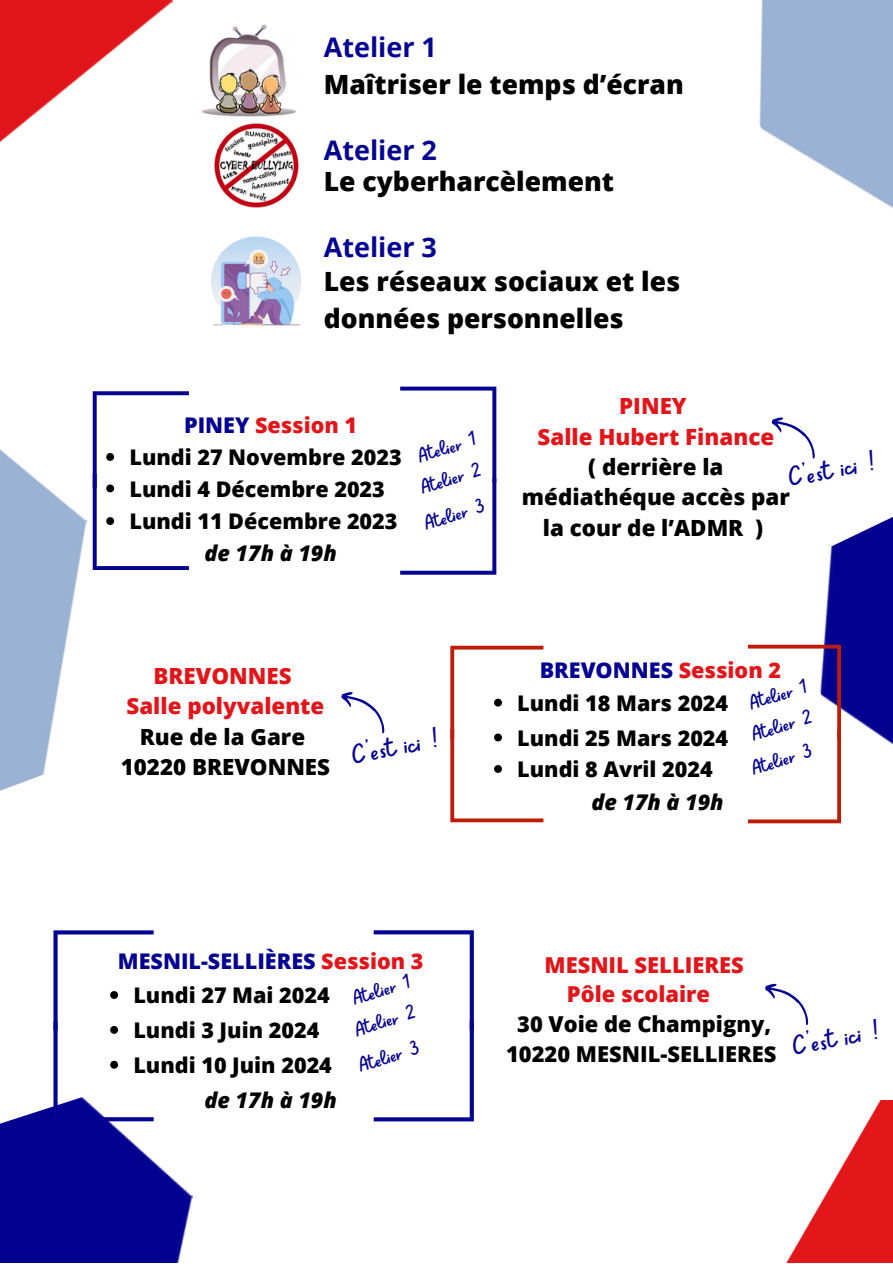
<style>
.page{position:relative;width:893px;height:1264px;background:#fff}
.page>*{position:absolute;margin:0;border:0;box-sizing:border-box;transform-origin:0 0}
.t1{font:29.7px "Sweet Apricot";color:#050392}
.t2{font:700 27px "Open Sans";color:#050392}
.t3{font:800 26.55px/37px "Open Sans";color:#000}
.t4{font:22.5px "Sweet Apricot";color:#050392}
.t5{font:800 22.35px/30.3px "Open Sans";color:#000;text-align:center}
.t6{font:800 22.35px "Open Sans";color:#e2161a}
.t7{font:800 21.9px/29.5px "Open Sans";color:#000;text-align:center}
.t8{font:800 21.9px "Open Sans";color:#e2161a}
.t9{font:800 21.6px "Open Sans";color:#000}
.t10{font:800 21.6px "Open Sans";color:#050392}
.t11{font:italic 800 21.6px "Open Sans";color:#000}
.t12{font:800 21.6px "Open Sans";color:#e2161a}
.s1{color:#050392}
.s2{color:#e2161a}
</style>
<div class="page">
<svg style="left:771px;top:417px;width:43px;height:32px"></svg>
<img style="left:243px;top:24px;width:53px;height:93px">
<img style="left:759px;top:0;width:133px;height:208px">
<img style="left:0;top:0;width:243px;height:143px">
<img style="left:0;top:1106px;width:193px;height:156px">
<img style="left:787px;top:1100px;width:105px;height:162px">
<img style="left:811px;top:449px;width:81px;height:361px">
<img style="left:214px;top:124px;width:84px;height:84px">
<img style="left:0;top:391px;width:93px;height:400px">
<img style="left:211px;top:236px;width:90px;height:90px">
<svg style="left:400px;top:386px;width:96px;height:188px"></svg>
<svg style="left:93px;top:391px;width:96px;height:179px"></svg>
<svg style="left:747px;top:644px;width:93px;height:179px"></svg>
<svg style="left:451px;top:645px;width:92px;height:177px"></svg>
<svg style="left:53px;top:930px;width:101px;height:191px"></svg>
<svg style="left:373px;top:930px;width:101px;height:191px"></svg>
<svg style="left:341px;top:692px;width:44px;height:41px"></svg>
<svg style="left:765px;top:983px;width:44px;height:42px"></svg>
<p class="t2" style="left:324px;top:28px;width:115px">Atelier 1</p>
<p class="t3" style="left:324px;top:66px;width:361px">Maîtriser le temps d’écran</p>
<p class="t2" style="left:324px;top:131px;width:115px">Atelier 2</p>
<p class="t3" style="left:324px;top:162px;width:292px">Le cyberharcèlement</p>
<p class="t2" style="left:324px;top:228px;width:115px">Atelier 3</p>
<p class="t3" style="left:324px;top:262px;width:358px">Les réseaux sociaux et les données personnelles</p>
<p class="t12" style="left:184px;top:409px;width:175px"><span class="s1">PINEY</span> Session 1</p>
<p class="t9" style="left:129px;top:442px;width:274px">Lundi 27 Novembre 2023</p>
<p class="t9" style="left:129px;top:474px;width:257px">Lundi 4 Décembre 2023</p>
<p class="t9" style="left:129px;top:506px;width:269px">Lundi 11 Décembre 2023</p>
<p class="t11" style="left:204px;top:538px;width:134px">de 17h à 19h</p>
<p class="t4" style="left:414px;top:443px;width:62px;rotate:-18deg">Atelier 1</p>
<p class="t4" style="left:416px;top:474px;width:64px;rotate:-18deg">Atelier 2</p>
<p class="t4" style="left:420px;top:510px;width:64px;rotate:-18deg">Atelier 3</p>
<p class="t6" style="left:619px;top:390px;width:69px">PINEY</p>
<p class="t6" style="left:537px;top:421px;width:238px">Salle Hubert Finance</p>
<p class="t5" style="left:522px;top:451px;width:269px">( derrière la médiathéque accès par la cour de l’ADMR )</p>
<p class="t1" style="left:785px;top:459px;width:89px;rotate:-11deg">C’est ici !</p>
<p class="t6" style="left:153px;top:660px;width:140px">BREVONNES</p>
<p class="t6" style="left:126px;top:690px;width:199px">Salle polyvalente</p>
<p class="t5" style="left:140px;top:721px;width:167px">Rue de la Gare</p>
<p class="t5" style="left:121px;top:751px;width:211px">10220 BREVONNES</p>
<p class="t1" style="left:348px;top:736px;width:89px;rotate:-11deg">C’est ici !</p>
<p class="t10" style="left:539px;top:655px;width:243px">BREVONNES <span class="s2">Session 2</span></p>
<p class="t4" style="left:744px;top:690px;width:62px;rotate:-18deg">Atelier 1</p>
<p class="t9" style="left:517px;top:688px;width:212px">Lundi 18 Mars 2024</p>
<p class="t9" style="left:517px;top:722px;width:212px">Lundi 25 Mars 2024</p>
<p class="t9" style="left:517px;top:754px;width:197px">Lundi 8 Avril 2024</p>
<p class="t4" style="left:747px;top:721px;width:64px;rotate:-18deg">Atelier 2</p>
<p class="t4" style="left:747px;top:755px;width:64px;rotate:-18deg">Atelier 3</p>
<p class="t11" style="left:591px;top:787px;width:134px">de 17h à 19h</p>
<p class="t10" style="left:118px;top:945px;width:307px">MESNIL-SELLIÈRES <span class="s2">Session 3</span></p>
<p class="t9" style="left:133px;top:980px;width:198px">Lundi 27 Mai 2024</p>
<p class="t9" style="left:133px;top:1015px;width:187px">Lundi 3 Juin 2024</p>
<p class="t9" style="left:133px;top:1050px;width:200px">Lundi 10 Juin 2024</p>
<p class="t11" style="left:204px;top:1084px;width:134px">de 17h à 19h</p>
<p class="t4" style="left:348px;top:985px;width:62px;rotate:-18deg">Atelier 1</p>
<p class="t4" style="left:350px;top:1016px;width:64px;rotate:-18deg">Atelier 2</p>
<p class="t4" style="left:354px;top:1052px;width:64px;rotate:-18deg">Atelier 3</p>
<p class="t8" style="left:544px;top:949px;width:201px">MESNIL SELLIERES</p>
<p class="t8" style="left:567px;top:979px;width:145px">Pôle scolaire</p>
<p class="t7" style="left:506px;top:1008px;width:272px">30 Voie de Champigny,<br>10220 MESNIL-SELLIERES</p>
<p class="t1" style="left:789px;top:1027px;width:89px;rotate:-11deg">C’est ici !</p>
</div>
